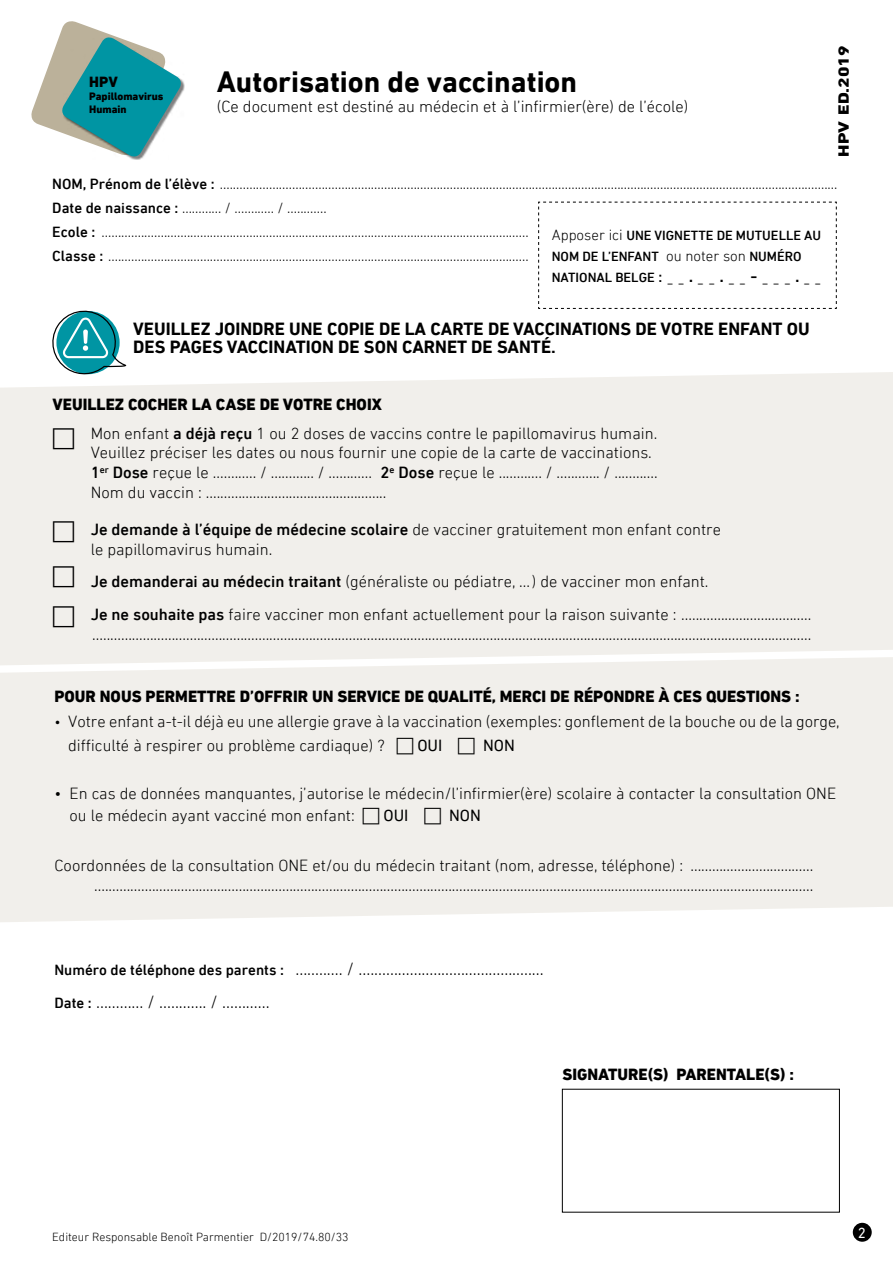
<style>
.page{position:relative;width:893px;height:1263px;background:#fff}
.page>*{position:absolute;margin:0;border:0;box-sizing:border-box;transform-origin:0 0}
.t1{font:700 30px "DIN Next LT Pro";color:#000}
.t2{font:300 18px/32.5px "DIN Next LT Pro";color:#000}
.t3{font:700 18px/18px "DIN Next LT Pro";color:#000}
.t4{font:300 16.5px/19.8px "DIN Next LT Pro";color:#000}
.t5{font:800 16.5px "DIN Next LT Pro";color:#000}
.t6{font:16.5px "DIN Next LT Pro";color:#000}
.t7{font:300 15px/24px "DIN Next LT Pro";color:#000}
.t8{font:800 15px "DIN Next LT Pro";color:#000;scale:1.25 1}
.t9{font:800 15px "DIN Next LT Pro";color:#000}
.t10{font:15px "DIN Next LT Pro";color:#fff}
.t11{font:500 13.5px/21px "DIN Next LT Pro";color:#000}
.t12{font:300 12px "DIN Next LT Pro";color:#000}
.t13{font:800 10.95px/13px "DIN Next LT Pro";color:#000}
.s1{font-weight:500}
.s2{font-weight:300;font-size:15px}
.s3{font-size:15px}
.s4{font-weight:300;font-size:18px}
.s5{font-size:18px}
.s6{font-weight:800}
.s7{font-weight:500;font-size:15px}
</style>
<div class="page">
<div style="left:0;top:666px;width:893px;height:256px;background:#f1efeb"></div>
<div style="left:0;top:372px;width:893px;height:294px;background:#f1efeb"></div>
<svg style="left:31px;top:21px;width:153px;height:139px"></svg>
<div style="left:853px;top:1223px;width:19px;height:19px;background:#000;border-radius:50%"></div>
<div style="left:562px;top:1089px;width:278px;height:123px;border:1px solid #000"></div>
<svg style="left:538px;top:201px;width:299px;height:108px"></svg>
<svg style="left:47px;top:310px;width:82px;height:68px"></svg>
<svg style="left:397px;top:737px;width:16px;height:17px"></svg>
<svg style="left:458px;top:737px;width:17px;height:17px"></svg>
<svg style="left:363px;top:808px;width:16px;height:16px"></svg>
<svg style="left:424px;top:808px;width:17px;height:16px"></svg>
<svg style="left:53px;top:428px;width:21px;height:21px"></svg>
<svg style="left:53px;top:521px;width:21px;height:21px"></svg>
<svg style="left:53px;top:566px;width:21px;height:22px"></svg>
<svg style="left:53px;top:606px;width:21px;height:21px"></svg>
<p class="t9" style="left:89px;top:73px;width:30px">HPV</p>
<p class="t13" style="left:89px;top:90px;width:76px">Papillomavirus<br>Humain</p>
<h1 class="t1" style="left:217px;top:64px;width:362px">Autorisation de vaccination</h1>
<p class="t4" style="left:217px;top:96px;width:473px">(Ce document est destiné au médecin et à l’infirmier(ère) de l’école)</p>
<p class="t8" style="left:835px;top:156px;width:90px;rotate:-90deg">HPV ED.2019</p>
<p class="t7" style="left:52px;top:172px;width:787px"><span class="s1">NOM, Prénom de l’élève :</span> ............................................................................................................................................................................................<br><span class="s1">Date de naissance :</span> ............ / ............ / ............<br><span class="s1">Ecole :</span> ..................................................................................................................................<br><span class="s1">Classe :</span> ................................................................................................................................</p>
<p class="t11" style="left:552px;top:225px;width:271px"><span class="s2">Apposer ici</span> UNE VIGNETTE DE MUTUELLE AU<br>NOM DE L’ENFANT <span class="s2">ou noter son</span> NUMÉRO<br>NATIONAL BELGE <span class="s3">:</span> <span class="s4">- -</span> <span class="s5">.</span> <span class="s4">- -</span> <span class="s5">.</span> <span class="s4">- -</span> <span class="s5">-</span> <span class="s4">- - -</span> <span class="s5">.</span> <span class="s4">- -</span></p>
<p class="t3" style="left:133px;top:320px;width:678px">VEUILLEZ JOINDRE UNE COPIE DE LA CARTE DE VACCINATIONS DE VOTRE ENFANT OU<br>DES PAGES VACCINATION DE SON CARNET DE SANTÉ.</p>
<p class="t4" style="left:91px;top:390px;width:568px;line-height:28.3px;text-indent:-38px"><span class="s6">VEUILLEZ COCHER LA CASE DE VOTRE CHOIX<br></span>Mon enfant <span class="s1">a déjà reçu</span> 1 ou 2 doses de vaccins contre le papillomavirus humain.</p>
<p class="t4" style="left:91px;top:443px;width:568px">Veuillez préciser les dates ou nous fournir une copie de la carte de vaccinations.<br><span class="s1">1</span><sup>er</sup> <span class="s1">Dose</span> reçue le ............ / ............ / ............ <span class="s1">2</span><sup>e</sup> <span class="s1">Dose</span> reçue le ............ / ............ / ............<br>Nom du vaccin : ..................................................</p>
<p class="t4" style="left:91px;top:519px;width:632px"><span class="s1">Je demande à l’équipe de médecine scolaire</span> de vacciner gratuitement mon enfant contre le papillomavirus humain.</p>
<p class="t4" style="left:91px;top:565px;width:722px;line-height:32.5px"><span class="s1">Je demanderai au médecin traitant</span> (généraliste ou pédiatre, ...) de vacciner mon enfant.<br><span class="s1">Je ne souhaite pas</span> faire vacciner mon enfant actuellement pour la raison suivante : ....................................</p>
<p class="t4" style="left:92px;top:624px;width:721px">.......................................................................................................................................................................................................</p>
<p class="t5" style="left:54px;top:686px;width:747px">POUR NOUS PERMETTRE D’OFFRIR UN SERVICE DE QUALITÉ, MERCI DE RÉPONDRE À CES QUESTIONS :</p>
<p class="t4" style="left:68px;top:709px;width:773px;line-height:24px;text-indent:-14px"><span class="s3">•</span> Votre enfant a-t-il déjà eu une allergie grave à la vaccination (exemples: gonflement de la bouche ou de la gorge, difficulté à respirer ou problème cardiaque) ?</p>
<p class="t6" style="left:417px;top:735px;width:26px">OUI</p>
<p class="t6" style="left:483px;top:735px;width:33px">NON</p>
<p class="t4" style="left:70px;top:782px;width:768px;line-height:22.5px;text-indent:-15px">• En cas de données manquantes, j’autorise le médecin/l’infirmier(ère) scolaire à contacter la consultation ONE ou le médecin ayant vacciné mon enfant:</p>
<p class="t6" style="left:383px;top:806px;width:26px">OUI</p>
<p class="t6" style="left:449px;top:806px;width:33px">NON</p>
<p class="t4" style="left:54px;top:855px;width:760px;text-align:right">Coordonnées de la consultation ONE et/ou du médecin traitant (nom, adresse, téléphone) : .................................. .......................................................................................................................................................................................................</p>
<p class="t2" style="left:54px;top:953px;width:491px"><span class="s7">Numéro de téléphone des parents :</span> ............ / ...............................................<br><span class="s7">Date :</span> ............ / ............ / ............</p>
<p class="t5" style="left:562px;top:1064px;width:233px">SIGNATURE(S) PARENTALE(S) :</p>
<p class="t12" style="left:52px;top:1230px;width:298px">Editeur Responsable Benoît Parmentier D/2019/74.80/33</p>
<p class="t10" style="left:858px;top:1224px;width:10px">2</p>
</div>
